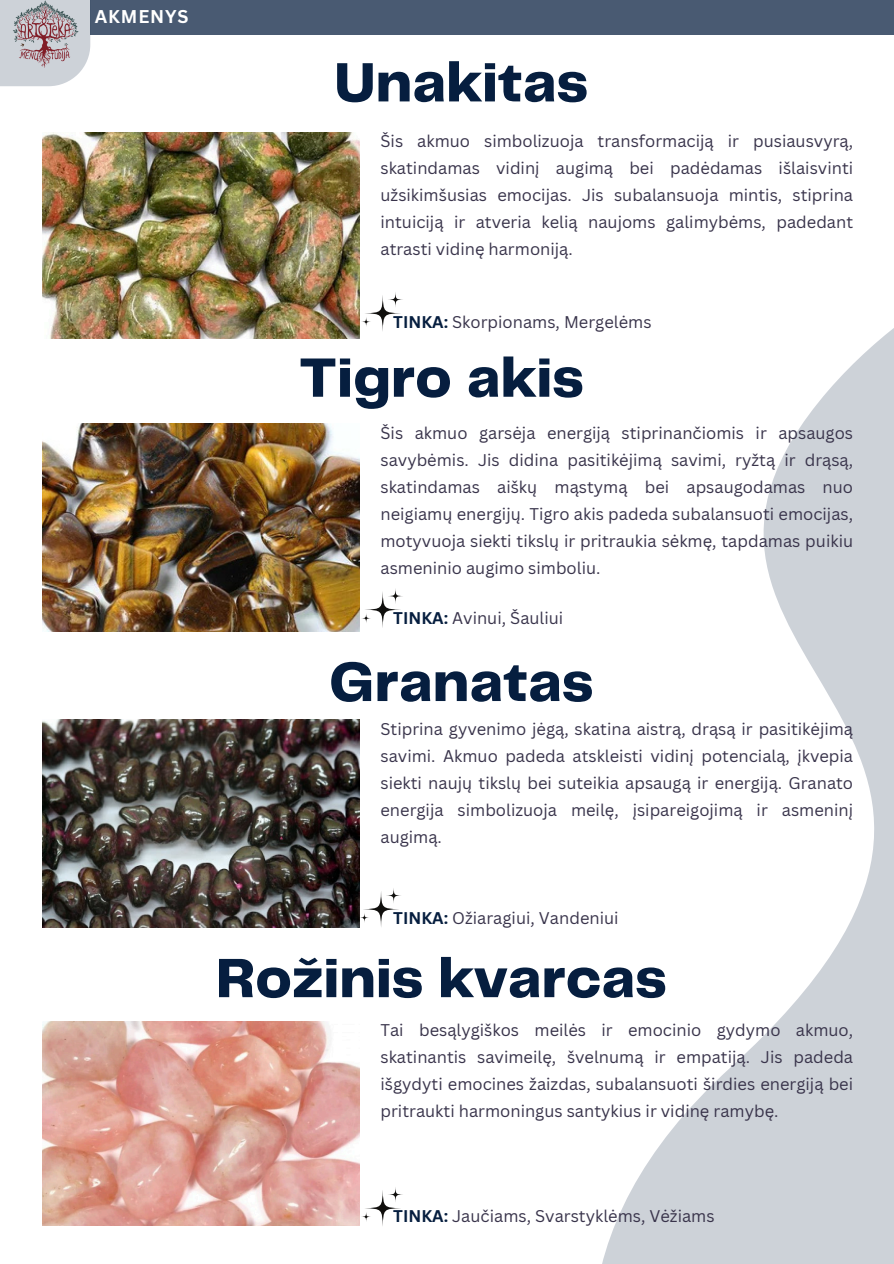
<style>
.page{position:relative;width:894px;height:1264px;background:#fff}
.page>*{position:absolute;margin:0;border:0;box-sizing:border-box;transform-origin:0 0}
.t1{font:800 57.45px "Telegraf";color:#061e3f}
.t2{font:700 18px "Canva Sans";letter-spacing:.05em;color:#fff}
.t3{font:16.5px/27px "Canva Sans";color:#39344b;text-align:justify}
.s1{font-weight:700;color:#061e3f}
</style>
<div class="page">
<svg style="left:602px;top:329px;width:291px;height:934px"></svg>
<img style="left:43px;top:132px;width:316px;height:206px">
<img style="left:43px;top:423px;width:316px;height:208px">
<img style="left:43px;top:720px;width:316px;height:207px">
<img style="left:43px;top:1021px;width:316px;height:204px">
<div style="left:90px;top:0;width:803px;height:34px;background:#495a72"></div>
<svg style="left:0;top:0;width:90px;height:86px;background:#d3d7dd"></svg>
<img style="left:8px;top:0;width:72px;height:70px">
<svg style="left:364px;top:294px;width:37px;height:38px"></svg>
<svg style="left:360px;top:316px;width:11px;height:11px"></svg>
<svg style="left:387px;top:291px;width:16px;height:17px"></svg>
<svg style="left:364px;top:591px;width:37px;height:37px"></svg>
<svg style="left:360px;top:613px;width:11px;height:10px"></svg>
<svg style="left:387px;top:588px;width:16px;height:16px"></svg>
<svg style="left:362px;top:890px;width:37px;height:37px"></svg>
<svg style="left:359px;top:912px;width:10px;height:11px"></svg>
<svg style="left:385px;top:887px;width:17px;height:16px"></svg>
<svg style="left:364px;top:1189px;width:37px;height:37px"></svg>
<svg style="left:360px;top:1211px;width:11px;height:11px"></svg>
<svg style="left:387px;top:1186px;width:16px;height:16px"></svg>
<p class="t2" style="left:95px;top:4px;width:95px">AKMENYS</p>
<p class="t1" style="left:334px;top:58px;width:255px">Unakitas</p>
<h2 class="t3" style="left:380px;top:127px;width:474px">Šis akmuo simbolizuoja transformaciją ir pusiausvyrą, skatindamas vidinį augimą bei padėdamas išlaisvinti užsikimšusias emocijas. Jis subalansuoja mintis, stiprina intuiciją ir atveria kelią naujoms galimybėms, padedant atrasti vidinę harmoniją.</h2>
<h1 class="t3" style="left:393px;top:308px;width:260px"><span class="s1">TINKA:</span> Skorpionams, Mergelėms</h1>
<h1 class="t1" style="left:299px;top:353px;width:286px">Tigro akis</h1>
<p class="t3" style="left:380px;top:418px;width:474px">Šis akmuo garsėja energiją stiprinančiomis ir apsaugos savybėmis. Jis didina pasitikėjimą savimi, ryžtą ir drąsą, skatindamas aiškų mąstymą bei apsaugodamas nuo neigiamų energijų. Tigro akis padeda subalansuoti emocijas, motyvuoja siekti tikslų ir pritraukia sėkmę, tapdamas puikiu asmeninio augimo simboliu.</p>
<p class="t3" style="left:393px;top:604px;width:171px"><span class="s1">TINKA:</span> Avinui, Šauliui</p>
<p class="t1" style="left:329px;top:657px;width:266px">Granatas</p>
<p class="t3" style="left:380px;top:715px;width:474px">Stiprina gyvenimo jėgą, skatina aistrą, drąsą ir pasitikėjimą savimi. Akmuo padeda atskleisti vidinį potencialą, įkvepia siekti naujų tikslų bei suteikia apsaugą ir energiją. Granato energija simbolizuoja meilę, įsipareigojimą ir asmeninį augimą.</p>
<p class="t3" style="left:393px;top:903px;width:227px"><span class="s1">TINKA:</span> Ožiaragiui, Vandeniui</p>
<p class="t1" style="left:216px;top:953px;width:452px">Rožinis kvarcas</p>
<p class="t3" style="left:380px;top:1016px;width:474px">Tai besąlygiškos meilės ir emocinio gydymo akmuo, skatinantis savimeilę, švelnumą ir empatiją. Jis padeda išgydyti emocines žaizdas, subalansuoti širdies energiją bei pritraukti harmoningus santykius ir vidinę ramybę.</p>
<p class="t3" style="left:393px;top:1201px;width:323px"><span class="s1">TINKA:</span> Jaučiams, Svarstyklėms, Vėžiams</p>
</div>
